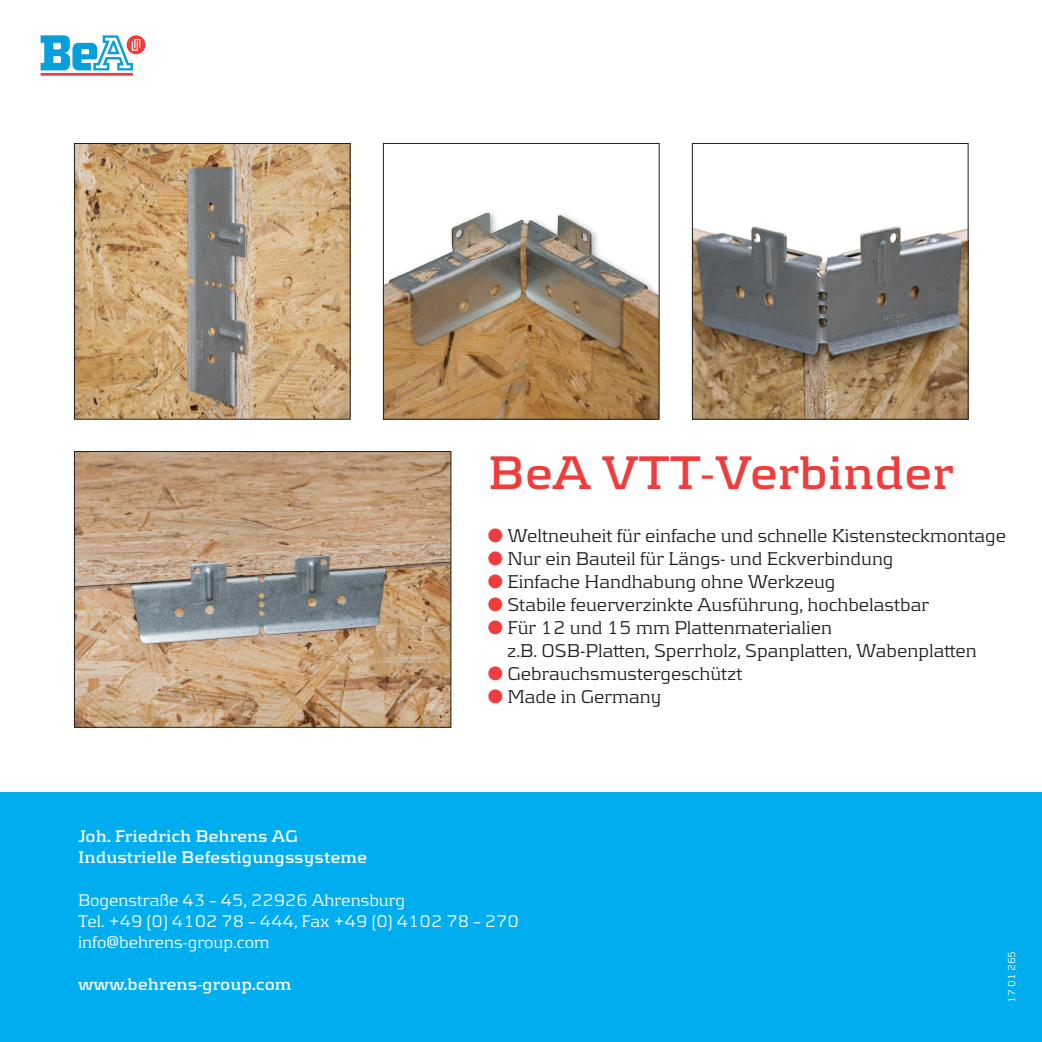
<style>
.page{position:relative;width:1042px;height:1042px;background:#fff}
.page>*{position:absolute;margin:0;border:0;box-sizing:border-box;transform-origin:0 0}
.t1{font:700 49px "Be A";color:#ee3d3c}
.t2{font:19.25px/23.1px "Be A";color:#231f20}
.t3{font:17.5px "Be AEL";color:#fff}
.t4{font:700 17.5px/21px "Be AEL";color:#fff}
.t5{font:10.5px "Be AEL";color:#fff}
.s1{color:#ee3d3c}
</style>
<div class="page">
<div style="left:0;top:793px;width:1042px;height:249px;background:#00aeef"></div>
<img style="left:76px;top:145px;width:272px;height:272px">
<div style="left:74px;top:143px;width:276px;height:276px;border:1px solid #231f20"></div>
<img style="left:385px;top:212px;width:272px;height:205px">
<div style="left:383px;top:143px;width:276px;height:276px;border:1px solid #231f20"></div>
<img style="left:694px;top:226px;width:272px;height:191px">
<div style="left:692px;top:143px;width:276px;height:276px;border:1px solid #231f20"></div>
<img style="left:76px;top:453px;width:373px;height:272px">
<div style="left:74px;top:451px;width:377px;height:276px;border:1px solid #231f20"></div>
<svg style="left:40px;top:35px;width:106px;height:41px"></svg>
<p class="t1" style="left:488px;top:444px;width:467px">BeA VTT-Verbinder</p>
<p class="t2" style="left:488px;top:523px;width:520px"><span class="s1">●</span> Weltneuheit für einfache und schnelle Kistensteckmontage</p>
<p class="t2" style="left:488px;top:546px;width:407px"><span class="s1">●</span> Nur ein Bauteil für Längs- und Eckverbindung</p>
<p class="t2" style="left:488px;top:569px;width:349px"><span class="s1">●</span> Einfache Handhabung ohne Werkzeug</p>
<p class="t2" style="left:488px;top:592px;width:443px"><span class="s1">●</span> Stabile feuerverzinkte Ausführung, hochbelastbar</p>
<p class="t2" style="left:507px;top:616px;width:471px;text-indent:-20px"><span class="s1">●</span> Für 12 und 15 mm Plattenmaterialien<br>z.B. OSB-Platten, Sperrholz, Spanplatten, Wabenplatten</p>
<p class="t2" style="left:488px;top:662px;width:256px"><span class="s1">●</span> Gebrauchsmustergeschützt</p>
<p class="t2" style="left:488px;top:685px;width:175px"><span class="s1">●</span> Made in Germany</p>
<p class="t4" style="left:78px;top:826px;width:290px">Joh. Friedrich Behrens AG<br>Industrielle Befestigungssysteme</p>
<p class="t3" style="left:78px;top:889px;width:329px">Bogenstraße 43 – 45, 22926 Ahrensburg</p>
<p class="t3" style="left:78px;top:910px;width:442px">Tel. +49 (0) 4102 78 – 444, Fax +49 (0) 4102 78 – 270</p>
<p class="t3" style="left:78px;top:931px;width:193px">info@behrens-group.com</p>
<p class="t4" style="left:78px;top:973px;width:215px">www.behrens-group.com</p>
<p class="t5" style="left:1005px;top:1003px;width:54px;rotate:-90deg">17 01 265</p>
</div>
